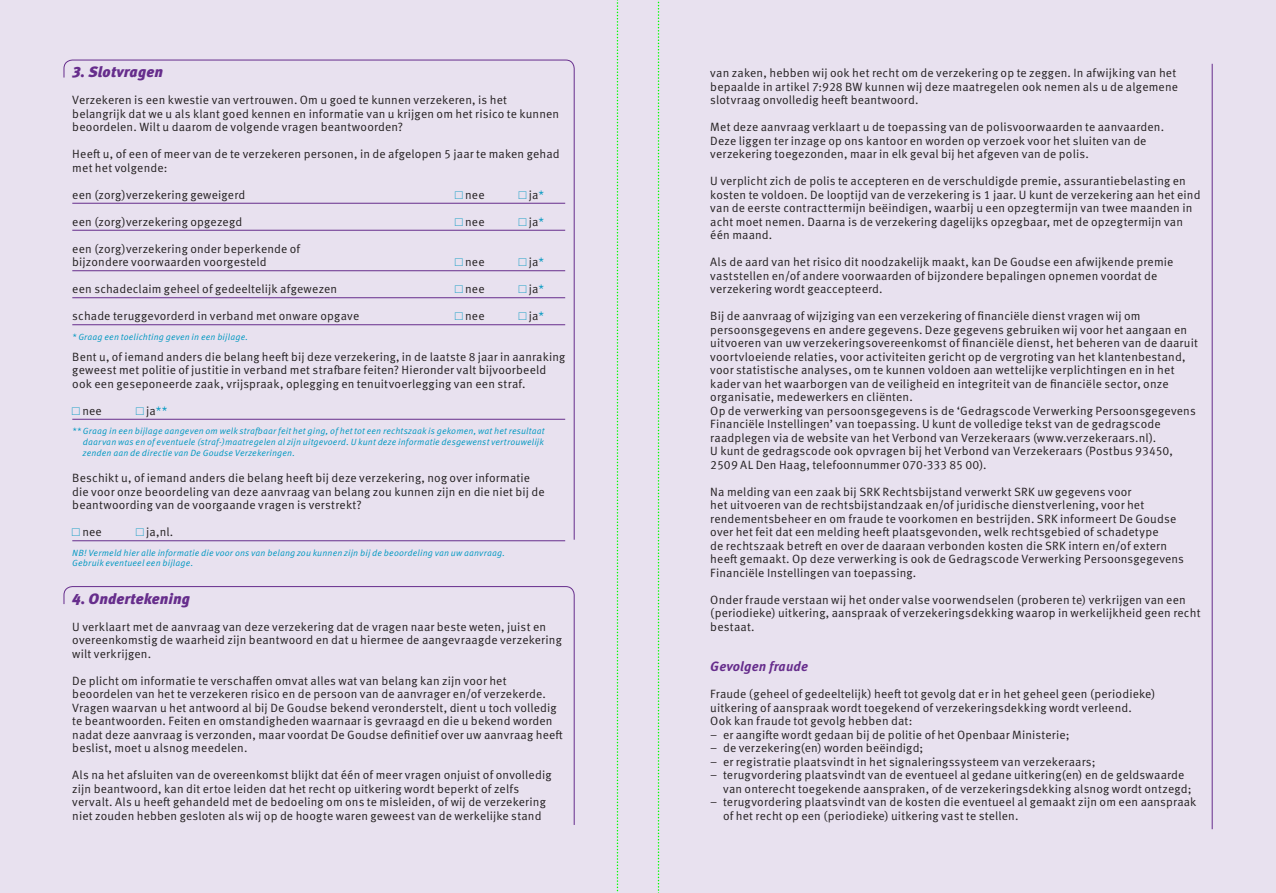
<style>
.page{position:relative;width:1276px;height:893px;background:#fff}
.page>*{position:absolute;margin:0;border:0;box-sizing:border-box;transform-origin:0 0}
.t1{font:italic 900 15px "Meta OT";letter-spacing:.005em;color:#662d8c}
.t2{font:italic 700 13.5px "Meta OT";letter-spacing:.005em;color:#662d8c}
.t3{font:12px/13.5px "Meta OT Norm";letter-spacing:.015em;color:#231f20}
.t4{font:9px/10.8px "Meta OT Norm Ita";letter-spacing:.02em;color:#0098c1;text-align:justify}
.s1{font-family:"Meta Normal Caps";color:#0098c1}
.s2{color:#0098c1}
</style>
<div class="page">
<div style="left:638px;top:0;width:638px;height:893px;background:#e8e1ef"></div>
<div style="left:0;top:0;width:638px;height:893px;background:#e8e1ef"></div>
<hr style="left:72px;top:540px;width:493px;height:1px;background:#662d8c">
<svg style="left:64px;top:60px;width:510px;height:480px"></svg>
<svg style="left:64px;top:586px;width:510px;height:239px"></svg>
<hr style="left:1212px;top:64px;width:1px;height:765px;background:#662d8c">
<svg style="left:617px;top:0;width:1px;height:892px"></svg>
<svg style="left:658px;top:1px;width:1px;height:892px"></svg>
<p class="t1" style="left:72px;top:63px;width:92px">3. Slotvragen</p>
<p class="t3" style="left:72px;top:94px;width:488px">Verzekeren is een kwestie van vertrouwen. Om u goed te kunnen verzekeren, is het belangrijk dat we u als klant goed kennen en informatie van u krijgen om het risico te kunnen beoordelen. Wilt u daarom de volgende vragen beantwoorden?</p>
<p class="t3" style="left:72px;top:148px;width:489px">Heeft u, of een of meer van de te verzekeren personen, in de afgelopen 5 jaar te maken gehad met het volgende:</p>
<p class="t3" style="left:72px;top:188px;width:174px">een (zorg)verzekering geweigerd</p>
<p class="t3" style="left:455px;top:188px;width:31px"><span class="s1">‹</span> nee</p>
<p class="t3" style="left:519px;top:188px;width:27px"><span class="s1">‹</span> ja<span class="s2">*</span></p>
<p class="t3" style="left:72px;top:215px;width:171px">een (zorg)verzekering opgezegd</p>
<p class="t3" style="left:455px;top:215px;width:31px"><span class="s1">‹</span> nee</p>
<p class="t3" style="left:519px;top:215px;width:27px"><span class="s1">‹</span> ja<span class="s2">*</span></p>
<p class="t3" style="left:72px;top:242px;width:229px">een (zorg)verzekering onder beperkende of bijzondere voorwaarden voorgesteld</p>
<p class="t3" style="left:455px;top:256px;width:31px"><span class="s1">‹</span> nee</p>
<p class="t3" style="left:519px;top:256px;width:27px"><span class="s1">‹</span> ja<span class="s2">*</span></p>
<p class="t3" style="left:72px;top:283px;width:266px">een schadeclaim geheel of gedeeltelijk afgewezen</p>
<p class="t3" style="left:455px;top:283px;width:31px"><span class="s1">‹</span> nee</p>
<p class="t3" style="left:519px;top:283px;width:27px"><span class="s1">‹</span> ja<span class="s2">*</span></p>
<p class="t3" style="left:72px;top:310px;width:288px">schade teruggevorderd in verband met onware opgave</p>
<p class="t3" style="left:455px;top:310px;width:31px"><span class="s1">‹</span> nee</p>
<p class="t3" style="left:519px;top:310px;width:27px"><span class="s1">‹</span> ja<span class="s2">*</span></p>
<p class="t4" style="left:72px;top:331px;width:177px">* Graag een toelichting geven in een bijlage.</p>
<p class="t3" style="left:72px;top:350px;width:494px">Bent u, of iemand anders die belang heeft bij deze verzekering, in de laatste 8 jaar in aanraking geweest met politie of justitie in verband met strafbare feiten? Hieronder valt bijvoorbeeld ook een geseponeerde zaak, vrijspraak, oplegging en tenuitvoerlegging van een straf.</p>
<p class="t3" style="left:72px;top:404px;width:31px"><span class="s1">‹</span> nee</p>
<p class="t3" style="left:136px;top:404px;width:33px"><span class="s1">‹</span> ja<span class="s2">**</span></p>
<p class="t4" style="left:83px;top:426px;width:463px;text-indent:-11px">** Graag in een bijlage aangeven om welk strafbaar feit het ging, of het tot een rechtszaak is gekomen, wat het resultaat daarvan was en of eventuele (straf-)maatregelen al zijn uitgevoerd. U kunt deze informatie desgewenst vertrouwelijk zenden aan de directie van De Goudse Verzekeringen.</p>
<p class="t3" style="left:72px;top:472px;width:474px">Beschikt u, of iemand anders die belang heeft bij deze verzekering, nog over informatie die voor onze beoordeling van deze aanvraag van belang zou kunnen zijn en die niet bij de beantwoording van de voorgaande vragen is verstrekt?</p>
<p class="t3" style="left:72px;top:526px;width:31px"><span class="s1">‹</span> nee</p>
<p class="t3" style="left:136px;top:526px;width:39px"><span class="s1">‹</span> ja,nl.</p>
<p class="t4" style="left:72px;top:547px;width:434px">NB! Vermeld hier alle informatie die voor ons van belang zou kunnen zijn bij de beoordeling van uw aanvraag.<br>Gebruik eventueel een bijlage.</p>
<p class="t1" style="left:72px;top:589px;width:119px">4. Ondertekening</p>
<p class="t3" style="left:72px;top:620px;width:491px">U verklaart met de aanvraag van deze verzekering dat de vragen naar beste weten, juist en overeenkomstig de waarheid zijn beantwoord en dat u hiermee de aangevraagde verzekering wilt verkrijgen.</p>
<p class="t3" style="left:72px;top:674px;width:492px">De plicht om informatie te verschaffen omvat alles wat van belang kan zijn voor het beoordelen van het te verzekeren risico en de persoon van de aanvrager en/of verzekerde.<br>Vragen waarvan u het antwoord al bij De Goudse bekend veronderstelt, dient u toch volledig te beantwoorden. Feiten en omstandigheden waarnaar is gevraagd en die u bekend worden nadat deze aanvraag is verzonden, maar voordat De Goudse definitief over uw aanvraag heeft beslist, moet u alsnog meedelen.</p>
<p class="t3" style="left:72px;top:769px;width:481px">Als na het afsluiten van de overeenkomst blijkt dat één of meer vragen onjuist of onvolledig zijn beantwoord, kan dit ertoe leiden dat het recht op uitkering wordt beperkt of zelfs vervalt. Als u heeft gehandeld met de bedoeling om ons te misleiden, of wij de verzekering niet zouden hebben gesloten als wij op de hoogte waren geweest van de werkelijke stand</p>
<p class="t3" style="left:710px;top:67px;width:469px">van zaken, hebben wij ook het recht om de verzekering op te zeggen. In afwijking van het bepaalde in artikel 7:928 BW kunnen wij deze maatregelen ook nemen als u de algemene slotvraag onvolledig heeft beantwoord.</p>
<p class="t3" style="left:710px;top:121px;width:455px">Met deze aanvraag verklaart u de toepassing van de polisvoorwaarden te aanvaarden.<br>Deze liggen ter inzage op ons kantoor en worden op verzoek voor het sluiten van de verzekering toegezonden, maar in elk geval bij het afgeven van de polis.</p>
<p class="t3" style="left:710px;top:175px;width:492px">U verplicht zich de polis te accepteren en de verschuldigde premie, assurantiebelasting en kosten te voldoen. De looptijd van de verzekering is 1 jaar. U kunt de verzekering aan het eind van de eerste contracttermijn beëindigen, waarbij u een opzegtermijn van twee maanden in acht moet nemen. Daarna is de verzekering dagelijks opzegbaar, met de opzegtermijn van één maand.</p>
<p class="t3" style="left:710px;top:256px;width:464px">Als de aard van het risico dit noodzakelijk maakt, kan De Goudse een afwijkende premie vaststellen en/of andere voorwaarden of bijzondere bepalingen opnemen voordat de verzekering wordt geaccepteerd.</p>
<p class="t3" style="left:710px;top:310px;width:489px">Bij de aanvraag of wijziging van een verzekering of financiële dienst vragen wij om persoonsgegevens en andere gegevens. Deze gegevens gebruiken wij voor het aangaan en uitvoeren van uw verzekeringsovereenkomst of financiële dienst, het beheren van de daaruit voortvloeiende relaties, voor activiteiten gericht op de vergroting van het klantenbestand, voor statistische analyses, om te kunnen voldoen aan wettelijke verplichtingen en in het kader van het waarborgen van de veiligheid en integriteit van de financiële sector, onze organisatie, medewerkers en cliënten.<br>Op de verwerking van persoonsgegevens is de ‘Gedragscode Verwerking Persoonsgegevens Financiële Instellingen’ van toepassing. U kunt de volledige tekst van de gedragscode raadplegen via de website van het Verbond van Verzekeraars (www.verzekeraars.nl).<br>U kunt de gedragscode ook opvragen bij het Verbond van Verzekeraars (Postbus 93450, 2509 AL Den Haag, telefoonnummer 070-333 85 00).</p>
<p class="t3" style="left:710px;top:485px;width:475px">Na melding van een zaak bij SRK Rechtsbijstand verwerkt SRK uw gegevens voor<br>het uitvoeren van de rechtsbijstandzaak en/of juridische dienstverlening, voor het rendementsbeheer en om fraude te voorkomen en bestrijden. SRK informeert De Goudse over het feit dat een melding heeft plaatsgevonden, welk rechtsgebied of schadetype<br>de rechtszaak betreft en over de daaraan verbonden kosten die SRK intern en/of extern heeft gemaakt. Op deze verwerking is ook de Gedragscode Verwerking Persoonsgegevens Financiële Instellingen van toepassing.</p>
<p class="t3" style="left:710px;top:593px;width:492px">Onder fraude verstaan wij het onder valse voorwendselen (proberen te) verkrijgen van een (periodieke) uitkering, aanspraak of verzekeringsdekking waarop in werkelijkheid geen recht bestaat.</p>
<p class="t2" style="left:710px;top:658px;width:99px">Gevolgen fraude</p>
<p class="t3" style="left:710px;top:688px;width:446px">Fraude (geheel of gedeeltelijk) heeft tot gevolg dat er in het geheel geen (periodieke) uitkering of aanspraak wordt toegekend of verzekeringsdekking wordt verleend.<br>Ook kan fraude tot gevolg hebben dat:</p>
<p class="t3" style="left:710px;top:728px;width:361px">– er aangifte wordt gedaan bij de politie of het Openbaar Ministerie;</p>
<p class="t3" style="left:710px;top:742px;width:215px">– de verzekering(en) worden beëindigd;</p>
<p class="t3" style="left:710px;top:755px;width:387px">– er registratie plaatsvindt in het signaleringssysteem van verzekeraars;</p>
<p class="t3" style="left:723px;top:769px;width:470px;text-indent:-13px">– terugvordering plaatsvindt van de eventueel al gedane uitkering(en) en de geldswaarde van onterecht toegekende aanspraken, of de verzekeringsdekking alsnog wordt ontzegd;</p>
<p class="t3" style="left:723px;top:796px;width:475px;text-indent:-13px">– terugvordering plaatsvindt van de kosten die eventueel al gemaakt zijn om een aanspraak of het recht op een (periodieke) uitkering vast te stellen.</p>
</div>
